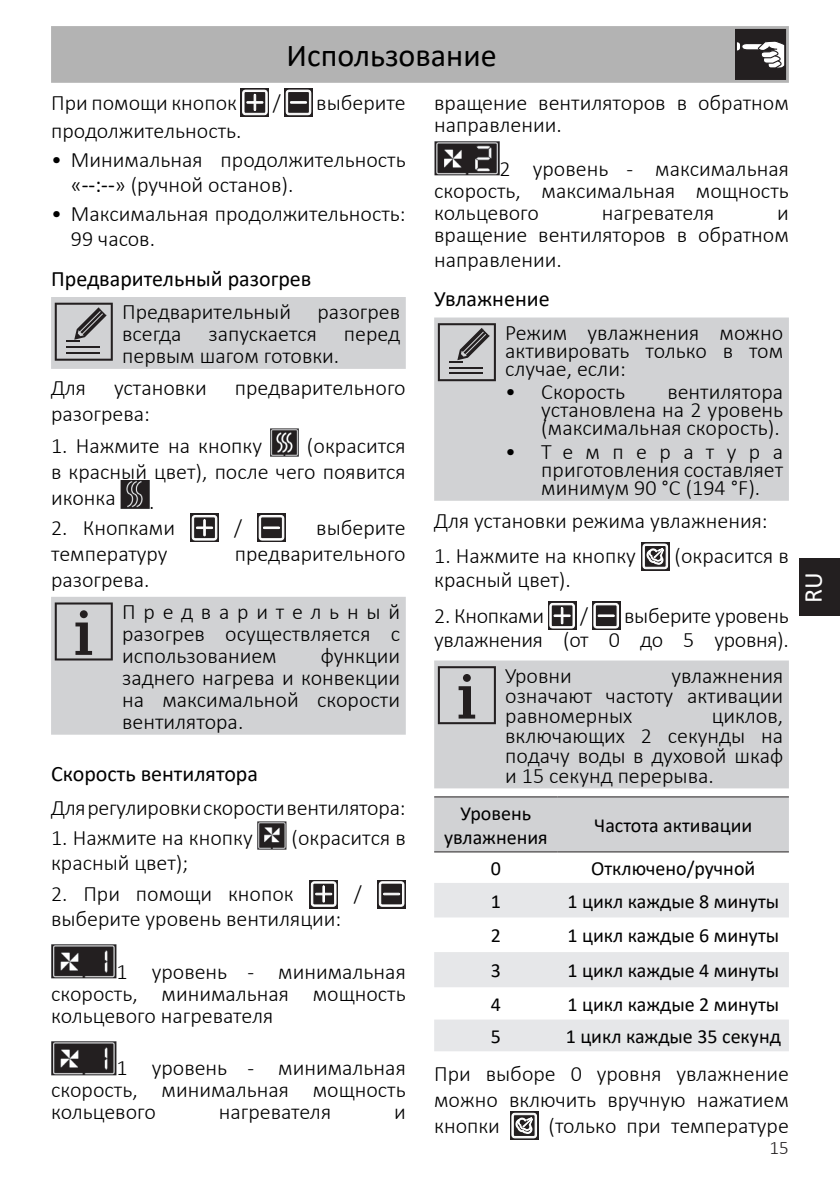
<style>
.page{position:relative;width:840px;height:1191px;background:#fff}
.page>*{position:absolute;margin:0;border:0;box-sizing:border-box;transform-origin:0 0}
.t1{font:32px "Calibri";color:#000}
.t2{font:26px "Calibri";color:#fff}
.Punto_elenco{font:300 22px/22px "Calibri";color:#000;text-align:justify}
.Testo{font:300 22px/22px "Calibri";color:#000;text-align:justify}
.Avvertenze{font:300 22px/24px "Calibri";letter-spacing:-.005em;color:#000;text-align:right}
.Titoletto{font:22px "Calibri";color:#000}
.Testo-2{font:20px "Calibri";color:#000}
.Titoletto-2{font:20px/24px "Calibri";color:#000;text-align:center}
.t3{font:300 19px "Calibri";color:#231f20}
.s1{font-weight:400}
</style>
<div class="page">
<div style="left:799px;top:558px;width:40px;height:58px;background:#231f20"></div>
<div style="left:51px;top:26px;width:737px;height:57px;background:#b3b3b3"></div>
<svg style="left:734px;top:29px;width:51px;height:51px;background:#504d4e"></svg>
<svg style="left:240px;top:88px;width:29px;height:29px"></svg>
<svg style="left:242px;top:90px;width:25px;height:25px"></svg>
<svg style="left:284px;top:88px;width:28px;height:29px"></svg>
<svg style="left:286px;top:90px;width:24px;height:25px"></svg>
<div style="left:51px;top:297px;width:354px;height:72px;background:#d1d2d4"></div>
<img style="left:270px;top:428px;width:28px;height:28px">
<img style="left:121px;top:480px;width:28px;height:28px">
<svg style="left:190px;top:513px;width:28px;height:29px"></svg>
<svg style="left:192px;top:515px;width:25px;height:25px"></svg>
<svg style="left:257px;top:513px;width:28px;height:29px"></svg>
<svg style="left:259px;top:515px;width:25px;height:25px"></svg>
<div style="left:51px;top:597px;width:354px;height:137px;background:#d1d2d4"></div>
<svg style="left:55px;top:602px;width:58px;height:58px;background:#a8a8aa"></svg>
<img style="left:258px;top:821px;width:28px;height:28px">
<svg style="left:309px;top:880px;width:29px;height:28px"></svg>
<svg style="left:311px;top:881px;width:25px;height:25px"></svg>
<svg style="left:377px;top:880px;width:28px;height:28px"></svg>
<svg style="left:379px;top:881px;width:24px;height:25px"></svg>
<img style="left:51px;top:944px;width:65px;height:34px">
<img style="left:51px;top:1041px;width:65px;height:34px">
<img style="left:434px;top:141px;width:65px;height:34px">
<div style="left:434px;top:317px;width:354px;height:184px;background:#d1d2d4"></div>
<svg style="left:437px;top:323px;width:58px;height:58px;background:#a3a2a4"></svg>
<svg style="left:641px;top:542px;width:28px;height:28px"></svg>
<svg style="left:642px;top:544px;width:25px;height:24px"></svg>
<svg style="left:548px;top:601px;width:28px;height:29px"></svg>
<svg style="left:549px;top:603px;width:25px;height:25px"></svg>
<svg style="left:592px;top:601px;width:28px;height:29px"></svg>
<svg style="left:593px;top:603px;width:25px;height:25px"></svg>
<div style="left:434px;top:660px;width:354px;height:128px;background:#d1d2d4"></div>
<svg style="left:437px;top:666px;width:58px;height:58px;background:#a9a9ab"></svg>
<div style="left:434px;top:797px;width:354px;height:54px;background:#d1d2d4"></div>
<svg style="left:434px;top:852px;width:354px;height:1px"></svg>
<svg style="left:434px;top:883px;width:354px;height:168px;fill:#e6e7e9"></svg>
<hr style="left:434px;top:796px;width:123px;height:1px;background:#231f20">
<hr style="left:557px;top:796px;width:231px;height:1px;background:#231f20">
<hr style="left:434px;top:851px;width:123px;height:1px;background:#231f20">
<hr style="left:557px;top:851px;width:231px;height:1px;background:#231f20">
<svg style="left:510px;top:1111px;width:28px;height:28px"></svg>
<svg style="left:511px;top:1113px;width:25px;height:24px"></svg>
<h1 class="t1" style="left:286px;top:34px;width:211px">Использование</h1>
<p class="Punto_elenco" style="left:51px;top:91px;width:187px">При помощи кнопок</p>
<p class="Punto_elenco" style="left:272px;top:91px;width:9px">/</p>
<p class="Punto_elenco" style="left:316px;top:91px;width:91px">выберите</p>
<p class="Punto_elenco" style="left:51px;top:119px;width:192px">продолжительность.</p>
<p class="Punto_elenco" style="left:71px;top:147px;width:336px;line-height:25px;text-indent:-20px">• Минимальная продолжительность «<span class="s1">--:--</span>» (ручной останов).</p>
<p class="Punto_elenco" style="left:71px;top:201px;width:336px;line-height:25px;text-indent:-20px">• Максимальная продолжительность:<br>99 часов.</p>
<p class="Titoletto" style="left:51px;top:263px;width:262px">Предварительный разогрев</p>
<p class="Testo" style="left:122px;top:301px;width:279px">Предварительный разогрев всегда запускается перед первым шагом готовки.</p>
<p class="Testo" style="left:51px;top:376px;width:36px">Для</p>
<p class="Testo" style="left:114px;top:376px;width:94px">установки</p>
<p class="Testo" style="left:235px;top:376px;width:172px">предварительного</p>
<p class="Testo" style="left:51px;top:402px;width:100px">разогрева:</p>
<p class="Punto_elenco" style="left:51px;top:434px;width:212px">1. Нажмите на кнопку</p>
<p class="Punto_elenco" style="left:51px;top:432px;width:356px;line-height:26px;text-indent:256px">(окрасится в красный цвет), после чего появится иконка</p>
<p class="Punto_elenco" style="left:149px;top:490px;width:7px">.</p>
<p class="Punto_elenco" style="left:51px;top:516px;width:125px">2. Кнопками</p>
<p class="Punto_elenco" style="left:234px;top:516px;width:9px">/</p>
<p class="Punto_elenco" style="left:316px;top:516px;width:91px">выберите</p>
<p class="Punto_elenco" style="left:51px;top:542px;width:118px">температуру</p>
<p class="Punto_elenco" style="left:235px;top:542px;width:172px">предварительного</p>
<p class="Punto_elenco" style="left:51px;top:568px;width:100px">разогрева.</p>
<p class="Testo" style="left:122px;top:600px;width:279px">Предварительный разогрев осуществляется с использованием</p>
<p class="Testo" style="left:122px;top:644px;width:279px;text-indent:198px">функции заднего нагрева и конвекции на максимальной скорости вентилятора.</p>
<p class="Titoletto" style="left:51px;top:759px;width:208px">Скорость вентилятора</p>
<p class="Avvertenze" style="left:51px;top:795px;width:356px">Для регулировки скорости вентилятора:</p>
<p class="Avvertenze" style="left:51px;top:826px;width:203px">1. Нажмите на кнопку</p>
<p class="Avvertenze" style="left:291px;top:826px;width:116px">(окрасится в</p>
<p class="Avvertenze" style="left:51px;top:851px;width:139px">красный цвет);</p>
<p class="Punto_elenco" style="left:51px;top:882px;width:244px">2. При помощи кнопок</p>
<p class="Punto_elenco" style="left:353px;top:882px;width:9px">/</p>
<p class="Punto_elenco" style="left:51px;top:907px;width:291px">выберите уровень вентиляции:</p>
<p class="Punto_elenco" style="left:51px;top:960px;width:356px;text-indent:65px">1 уровень - минимальная скорость, минимальная мощность кольцевого нагревателя</p>
<p class="Punto_elenco" style="left:51px;top:1056px;width:356px;text-indent:65px">1 уровень - минимальная скорость, минимальная мощность кольцевого</p>
<p class="Punto_elenco" style="left:219px;top:1100px;width:114px">нагревателя</p>
<p class="Punto_elenco" style="left:394px;top:1100px;width:13px">и</p>
<p class="Punto_elenco" style="left:434px;top:91px;width:356px">вращение вентиляторов в обратном направлении.</p>
<p class="Punto_elenco" style="left:434px;top:157px;width:356px;text-indent:65px">2 уровень - максимальная скорость, максимальная мощность кольцевого</p>
<p class="Punto_elenco" style="left:601px;top:201px;width:114px">нагревателя</p>
<p class="Punto_elenco" style="left:434px;top:201px;width:356px;text-align:right">и<br>вращение вентиляторов в обратном</p>
<p class="Punto_elenco" style="left:434px;top:248px;width:129px">направлении.</p>
<p class="Titoletto" style="left:434px;top:283px;width:117px">Увлажнение</p>
<p class="Testo" style="left:505px;top:323px;width:279px;line-height:18px">Режим увлажнения можно активировать только в том случае, если:</p>
<p class="Punto_elenco" style="left:505px;top:381px;width:121px">• Скорость</p>
<p class="Punto_elenco" style="left:541px;top:383px;width:243px;line-height:18px;text-indent:126px">вентилятора установлена на 2 уровень (максимальная скорость).</p>
<p class="Punto_elenco" style="left:541px;top:442px;width:243px;line-height:18px;text-indent:-36px">• Температура приготовления составляет минимум 90 °C (194 °F).</p>
<p class="Avvertenze" style="left:434px;top:508px;width:335px">Для установки режима увлажнения:</p>
<p class="Avvertenze" style="left:434px;top:544px;width:203px">1. Нажмите на кнопку</p>
<p class="Avvertenze" style="left:674px;top:544px;width:116px">(окрасится в</p>
<p class="Avvertenze" style="left:434px;top:568px;width:138px">красный цвет).</p>
<p class="Avvertenze" style="left:434px;top:603px;width:111px">2. Кнопками</p>
<p class="Avvertenze" style="left:580px;top:603px;width:9px">/</p>
<p class="Avvertenze" style="left:434px;top:603px;width:356px">выберите уровень<br>увлажнения (от 0 до 5 уровня).</p>
<p class="Testo" style="left:505px;top:664px;width:68px">Уровни</p>
<p class="Testo" style="left:505px;top:665px;width:279px;line-height:20px;text-indent:166px">увлажнения означают частоту активации равномерных</p>
<p class="Testo" style="left:505px;top:705px;width:279px;line-height:20px;text-indent:206px">циклов, включающих 2 секунды на подачу воды в духовой шкаф и 15 секунд перерыва.</p>
<p class="Titoletto-2" style="left:444px;top:800px;width:105px">Уровень увлажнения</p>
<p class="Titoletto-2" style="left:594px;top:812px;width:159px">Частота активации</p>
<p class="Testo-2" style="left:490px;top:854px;width:12px">0</p>
<p class="Testo-2" style="left:591px;top:854px;width:166px">Отключено/ручной</p>
<p class="Testo-2" style="left:490px;top:887px;width:12px">1</p>
<p class="Testo-2" style="left:567px;top:887px;width:213px">1 цикл каждые 8 минуты</p>
<p class="Testo-2" style="left:490px;top:921px;width:12px">2</p>
<p class="Testo-2" style="left:567px;top:921px;width:213px">1 цикл каждые 6 минуты</p>
<p class="Testo-2" style="left:490px;top:956px;width:12px">3</p>
<p class="Testo-2" style="left:567px;top:956px;width:213px">1 цикл каждые 4 минуты</p>
<p class="Testo-2" style="left:490px;top:990px;width:12px">4</p>
<p class="Testo-2" style="left:567px;top:990px;width:213px">1 цикл каждые 2 минуты</p>
<p class="Testo-2" style="left:490px;top:1022px;width:12px">5</p>
<p class="Testo-2" style="left:565px;top:1022px;width:216px">1 цикл каждые 35 секунд</p>
<p class="Testo" style="left:434px;top:1060px;width:356px;line-height:26px">При выборе 0 уровня увлажнение можно включить вручную нажатием кнопки</p>
<p class="Testo" style="left:548px;top:1114px;width:242px">(только при температуре</p>
<p class="t3" style="left:769px;top:1136px;width:21px">15</p>
<p class="t2" style="left:794px;top:603px;width:32px;rotate:-90deg">RU</p>
</div>
